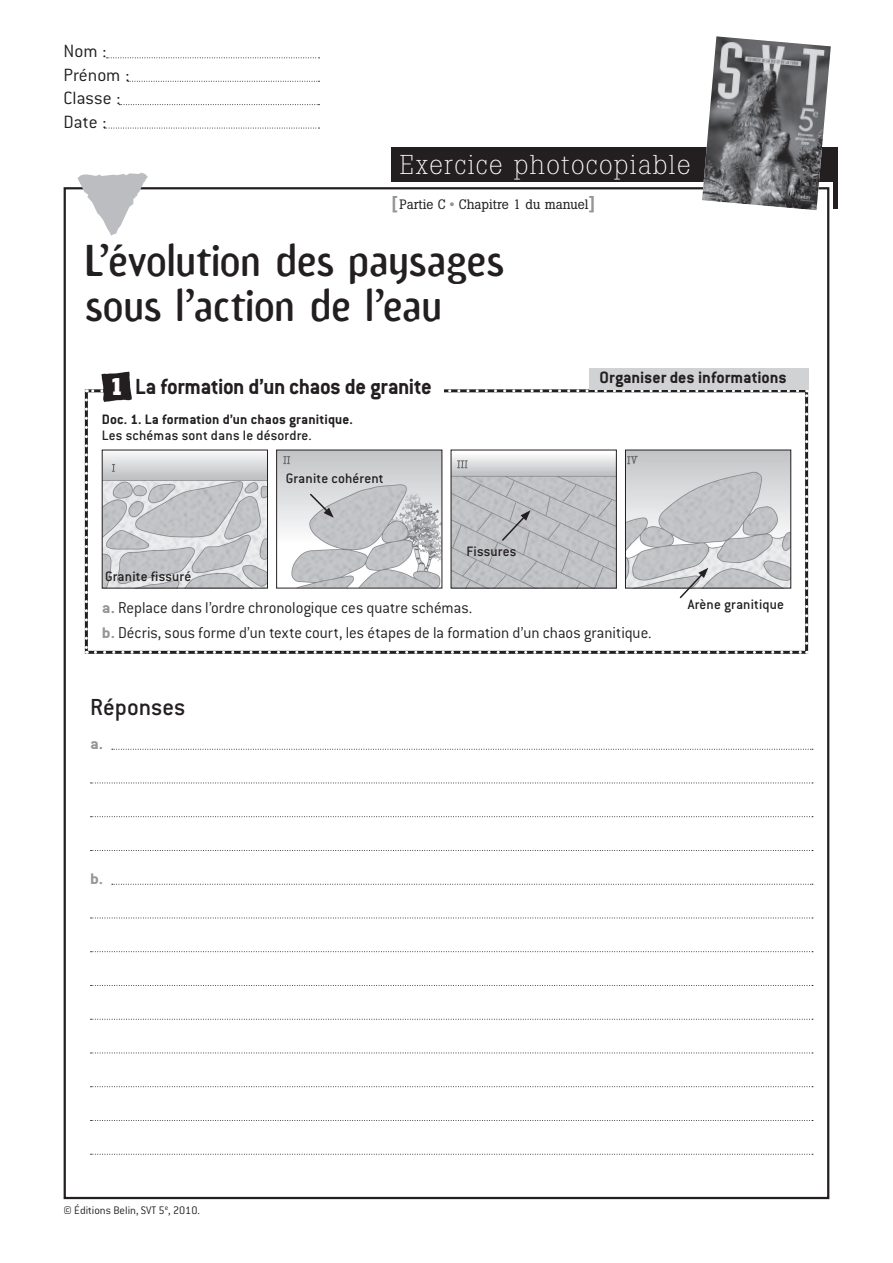
<style>
.page{position:relative;width:893px;height:1263px;background:#fff}
.page>*{position:absolute;margin:0;border:0;box-sizing:border-box;transform-origin:0 0}
.t1{font:130.5px "Kosmik Glyphs";color:#bcbdc0}
.t2{font:42px/45px "Amoebia Sans";letter-spacing:-.01em;color:#231f20}
.t3{font:300 27px "Boton";letter-spacing:.05em;color:#fff}
.t4{font:500 25.5px "Conduit ITC";color:#231f20}
.t5{font:700 24px "Conduit ITC";letter-spacing:-.02em;color:#231f20}
.t6{font:300 19.5px/23.4px "Conduit ITC";color:#231f20}
.t7{font:700 18px "Conduit ITC";letter-spacing:-.005em;color:#231f20}
.t8{font:300 17.25px/25.2px "Conduit ITC";color:#231f20}
.t9{font:700 16.8px "Conduit ITC";color:#939598;scale:1.1 1}
.t10{font:500 15px "Conduit ITC";letter-spacing:.01em;color:#231f20}
.t11{font:700 15px "Conduit ITC";letter-spacing:.01em;color:#231f20}
.t12{font:13.5px "Boton";color:#231f20}
.t13{font:300 12px "Conduit ITC";color:#231f20}
.s1{font-weight:500;font-size:18px;color:#939598}
.s2{font-weight:500;color:#939598}
.s3{font-family:"Boton";color:#fff}
.s4{font-weight:700;font-size:16.8px;color:#939598}
</style>
<div class="page">
<div style="left:391px;top:148px;width:446px;height:34px;background:#231f20"></div>
<hr style="left:833px;top:181px;width:4px;height:28px;background:#231f20">
<svg style="left:106px;top:57px;width:213px;height:1px"></svg>
<svg style="left:128px;top:81px;width:191px;height:1px"></svg>
<svg style="left:119px;top:104px;width:200px;height:1px"></svg>
<svg style="left:104px;top:128px;width:215px;height:1px"></svg>
<img style="left:702px;top:36px;width:128px;height:174px">
<div style="left:589px;top:368px;width:219px;height:21px;background:#d1d2d4"></div>
<svg style="left:112px;top:749px;width:701px;height:1px"></svg>
<svg style="left:91px;top:783px;width:722px;height:1px"></svg>
<svg style="left:91px;top:816px;width:722px;height:1px"></svg>
<svg style="left:91px;top:850px;width:722px;height:1px"></svg>
<svg style="left:112px;top:884px;width:701px;height:1px"></svg>
<svg style="left:91px;top:918px;width:722px;height:1px"></svg>
<svg style="left:91px;top:951px;width:722px;height:1px"></svg>
<svg style="left:91px;top:985px;width:722px;height:1px"></svg>
<svg style="left:91px;top:1019px;width:722px;height:1px"></svg>
<svg style="left:91px;top:1053px;width:722px;height:1px"></svg>
<svg style="left:91px;top:1086px;width:722px;height:1px"></svg>
<svg style="left:91px;top:1120px;width:722px;height:1px"></svg>
<svg style="left:91px;top:1154px;width:722px;height:1px"></svg>
<svg style="left:85px;top:389px;width:723px;height:265px"></svg>
<p class="t6" style="left:64px;top:41px;width:67px">Nom :<br>Prénom :<br>Classe :<br>Date :</p>
<h1 class="t1" style="left:164px;top:170px;width:70px;rotate:90deg">x</h1>
<h3 class="t3" style="left:399px;top:155px;width:292px">Exercice photocopiable</h3>
<p class="t12" style="left:391px;top:200px;width:206px"><span class="s1">[</span>Partie C <span class="s2">•</span> Chapitre 1 du manuel<span class="s1">]</span></p>
<h2 class="t2" style="left:85px;top:241px;width:420px">L’évolution des paysages sous l’action de l’eau</h2>
<h3 class="t5" style="left:109px;top:378px;width:324px"><span class="s3">1</span> La formation d’un chaos de granite</h3>
<p class="t11" style="left:102px;top:414px;width:253px">Doc. 1. La formation d’un chaos granitique.</p>
<p class="t10" style="left:102px;top:431px;width:211px">Les schémas sont dans le désordre.</p>
<p class="t10" style="left:105px;top:571px;width:88px">Granite fissuré</p>
<p class="t10" style="left:286px;top:473px;width:99px">Granite cohérent</p>
<p class="t10" style="left:466px;top:546px;width:51px">Fissures</p>
<p class="t7" style="left:599px;top:372px;width:188px">Organiser des informations</p>
<p class="t8" style="left:102px;top:596px;width:551px"><span class="s4">a.</span> Replace dans l’ordre chronologique ces quatre schémas.<br><span class="s4">b.</span> Décris, sous forme d’un texte court, les étapes de la formation d’un chaos granitique.</p>
<h3 class="t4" style="left:90px;top:699px;width:97px">Réponses</h3>
<p class="t9" style="left:90px;top:738px;width:13px">a.</p>
<p class="t10" style="left:687px;top:599px;width:98px">Arène granitique</p>
<p class="t9" style="left:90px;top:873px;width:13px">b.</p>
<p class="t13" style="left:64px;top:1206px;width:138px">© Éditions Belin, SVT 5<sup>e</sup>, 2010.</p>
</div>
